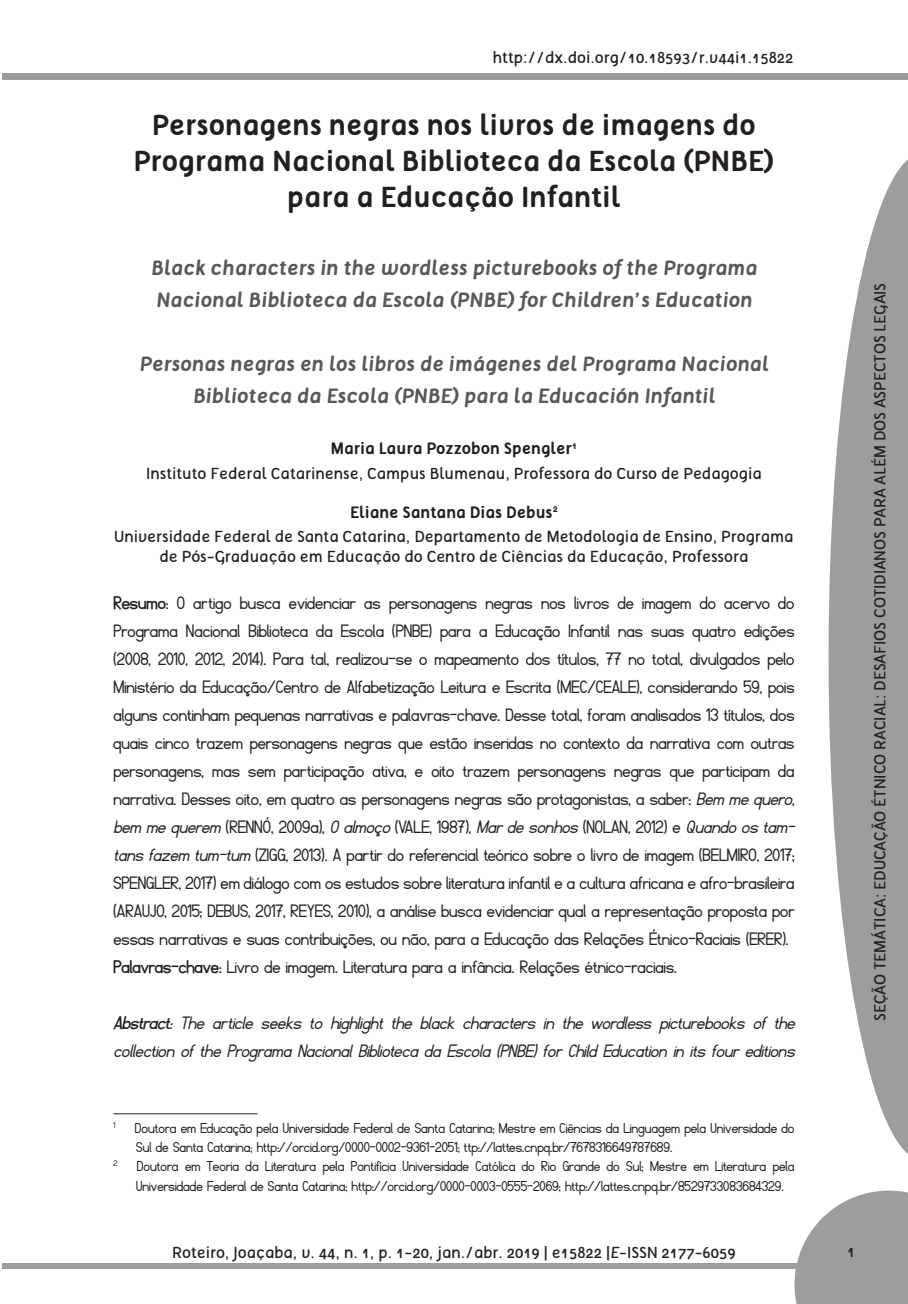
<style>
.page{position:relative;width:908px;height:1304px;background:#fff}
.page>*{position:absolute;margin:0;border:0;box-sizing:border-box;transform-origin:0 0}
.Títulos_Artigos{font:700 28px/36px "Tellural";color:#231f20;text-align:center}
.resumo-_texto{font:20px/28px "Fibel Nord";color:#231f20;text-align:justify}
.Títulos_resumos_estr{font:italic 700 20px/32px "Tellural";color:#57585a}
.abstracts_-_texto{font:italic 20px/28px "Fibel Nord";color:#231f20}
.nota_de_rodapé_com_n{font:16px/19.2px "Fibel Nord";color:#231f20}
.Autores{font:16px/19.2px "Tellural";color:#231f20;text-align:center}
.Só_autores{font:700 16px "Tellural";color:#231f20}
.cabeçalho{font:16px "Tellural";color:#231f20}
.s1{font-weight:700}
.s2{font-style:italic}
</style>
<div class="page">
<svg style="left:794px;top:1191px;width:113px;height:113px;background:#ababab"></svg>
<div style="left:2px;top:1263px;width:796px;height:6px;background:#9d9d9c"></div>
<div style="left:2px;top:73px;width:905px;height:7px;background:#9d9d9c"></div>
<svg style="left:828px;top:160px;width:79px;height:993px;fill:#9d9d9c"></svg>
<hr style="left:113px;top:1113px;width:144px;height:1px;background:#231f20">
<p class="cabeçalho" style="left:492px;top:48px;width:302px">http://dx.doi.org/10.18593/r.v44i1.15822</p>
<p class="Títulos_Artigos" style="left:133px;top:107px;width:642px">Personagens negras nos livros de imagens do<br>Programa Nacional Biblioteca da Escola (PNBE) para a Educação Infantil</p>
<p class="Títulos_resumos_estr" style="left:151px;top:252px;width:607px">Black characters in the wordless picturebooks of the Programa<br>Nacional Biblioteca da Escola (PNBE) for Children’s Education</p>
<p class="Títulos_resumos_estr" style="left:139px;top:348px;width:630px;text-align:center">Personas negras en los libros de imágenes del Programa Nacional<br>Biblioteca da Escola (PNBE) para la Educación Infantil</p>
<p class="Só_autores" style="left:331px;top:440px;width:248px">Maria Laura Pozzobon Spengler<sup>1</sup></p>
<p class="Autores" style="left:146px;top:464px;width:617px">Instituto Federal Catarinense, Campus Blumenau, Professora do Curso de Pedagogia</p>
<p class="Só_autores" style="left:350px;top:503px;width:209px">Eliane Santana Dias Debus<sup>2</sup></p>
<p class="Autores" style="left:114px;top:527px;width:680px">Universidade Federal de Santa Catarina, Departamento de Metodologia de Ensino, Programa de Pós-Graduação em Educação do Centro de Ciências da Educação, Professora</p>
<p class="resumo-_texto" style="left:113px;top:589px;width:683px"><span class="s1">Resumo</span>: O artigo busca evidenciar as personagens negras nos livros de imagem do acervo do Programa Nacional Biblioteca da Escola (PNBE) para a Educação Infantil nas suas quatro edições (2008, 2010, 2012, 2014). Para tal, realizou-se o mapeamento dos títulos, 77 no total, divulgados pelo Ministério da Educação/Centro de Alfabetização Leitura e Escrita (MEC/CEALE), considerando 59, pois alguns continham pequenas narrativas e palavras-chave. Desse total, foram analisados 13 títulos, dos quais cinco trazem personagens negras que estão inseridas no contexto da narrativa com outras personagens, mas sem participação ativa, e oito trazem personagens negras que participam da narrativa. Desses oito, em quatro as personagens negras são protagonistas, a saber: <span class="s2">Bem me quero, bem me querem</span> (RENNÓ, 2009a), <span class="s2">O almoço</span> (VALE, 1987), <span class="s2">Mar de sonhos</span> (NOLAN, 2012) e <span class="s2">Quando os tam&shy;tans fazem tum-tum</span> (ZIGG, 2013). A partir do referencial teórico sobre o livro de imagem (BELMIRO, 2017; SPENGLER, 2017) em diálogo com os estudos sobre literatura infantil e a cultura africana e afro-brasileira (ARAUJO, 2015; DEBUS, 2017, REYES, 2010), a análise busca evidenciar qual a representação proposta por essas narrativas e suas contribuições, ou não, para a Educação das Relações Étnico-Raciais (ERER).</p>
<p class="resumo-_texto" style="left:113px;top:953px;width:564px"><span class="s1">Palavras-chave</span>: Livro de imagem. Literatura para a infância. Relações étnico-raciais.</p>
<p class="abstracts_-_texto" style="left:113px;top:1009px;width:682px"><span class="s1">Abstract</span>: The article seeks to highlight the black characters in the wordless picturebooks of the collection of the Programa Nacional Biblioteca da Escola (PNBE) for Child Education in its four editions</p>
<p class="Autores" style="left:870px;top:1021px;width:740px;rotate:-90deg">SEÇÃO TEMÁTICA: EDUCAÇÃO ÉTNICO RACIAL: DESAFIOS COTIDIANOS PARA ALÉM DOS ASPECTOS LEGAIS</p>
<p class="nota_de_rodapé_com_n" style="left:136px;top:1119px;width:659px;text-indent:-23px"><sup>1</sup> Doutora em Educação pela Universidade Federal de Santa Catarina; Mestre em Ciências da Linguagem pela Universidade do<br>Sul de Santa Catarina; http://orcid.org/0000-0002-9361-2051; ttp://lattes.cnpq.br/7678316649787689.</p>
<p class="nota_de_rodapé_com_n" style="left:136px;top:1157px;width:659px;text-indent:-23px"><sup>2</sup> Doutora em Teoria da Literatura pela Pontifícia Universidade Católica do Rio Grande do Sul; Mestre em Literatura pela<br>Universidade Federal de Santa Catarina; http://orcid.org/0000-0003-0555-2069; http://lattes.cnpq.br/8529733083684329.</p>
<p class="Autores" style="left:172px;top:1243px;width:565px">Roteiro, Joaçaba, v. 44, n. 1, p. 1-20, jan./abr. 2019 | e15822 |<span class="s2">E</span>-ISSN 2177-6059</p>
<p class="cabeçalho" style="left:846px;top:1242px;width:10px">1</p>
</div>
